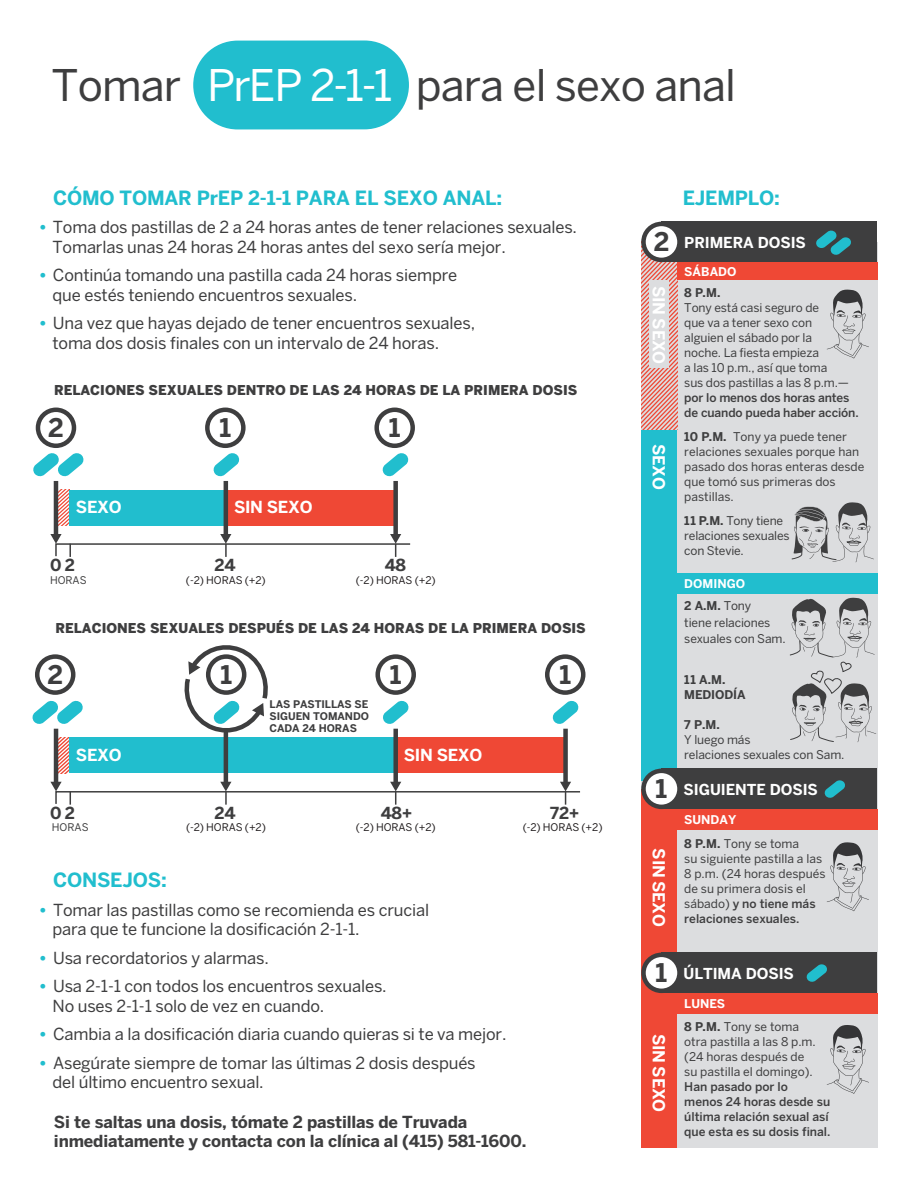
<style>
.page{position:relative;width:918px;height:1188px;background:#fff}
.page>*{position:absolute;margin:0;border:0;box-sizing:border-box;transform-origin:0 0}
.t1{font:43.2px "Benton Sans";letter-spacing:-.02em;color:#3e3e3f}
.t2{font:700 25.5px "Benton Sans";color:#3e3e3f}
.t3{font:700 19.5px "Benton Sans";letter-spacing:-.01em;color:#21bece}
.t4{font:16.5px/19.5px "Benton Sans";letter-spacing:-.01em;color:#3e3e3f}
.t5{font:700 16.5px/19.5px "Benton Sans";letter-spacing:-.01em;color:#3e3e3f}
.t6{font:700 16.5px "Benton Sans";letter-spacing:-.02em;color:#fff}
.t7{font:700 15px "Benton Sans";letter-spacing:-.005em;color:#fff}
.t8{font:900 13.5px "Benton Sans";color:#3e3e3f}
.t9{font:12px/15px "Benton Sans";color:#3e3e3f}
.t10{font:500 12px/15px "Benton Sans";color:#3e3e3f}
.t11{font:700 12px/15px "Benton Sans";letter-spacing:-.01em;color:#3e3e3f}
.t12{font:700 12px "Benton Sans";color:#fff}
.t13{font:10.5px "Benton Sans";letter-spacing:-.01em;color:#231f20}
.t14{font:700 10.5px/12px "Benton Sans";letter-spacing:-.005em;color:#3e3e3f;text-align:justify}
.t15{font:10.5px "Benton Sans";letter-spacing:-.005em;color:#3e3e3f}
.s1{color:#fff}
.s2{font-weight:900;color:#21bece}
.s3{font-size:25.5px;color:#3e3e3f}
.s4{font-weight:700}
.s5{font-weight:500}
</style>
<div class="page">
<div style="left:193px;top:40px;width:216px;height:89px;background:#21bece;border-radius:44px"></div>
<div style="left:641px;top:242px;width:237px;height:906px;background:#dcdddf"></div>
<div style="left:641px;top:789px;width:36px;height:184px;background:#ef4835"></div>
<div style="left:641px;top:430px;width:36px;height:350px;background:#21bece"></div>
<div style="left:662px;top:222px;width:216px;height:40px;background:#3e3e3f"></div>
<svg style="left:641px;top:222px;width:37px;height:208px"></svg>
<svg style="left:816px;top:230px;width:35px;height:25px"></svg>
<svg style="left:58px;top:737px;width:11px;height:36px"></svg>
<div style="left:69px;top:737px;width:327px;height:36px;background:#21bece"></div>
<div style="left:396px;top:737px;width:170px;height:36px;background:#ef4835"></div>
<hr style="left:54px;top:729px;width:4px;height:54px;background:#3e3e3f">
<hr style="left:224px;top:729px;width:4px;height:54px;background:#3e3e3f">
<div style="left:393px;top:729px;width:5px;height:54px;background:#3e3e3f"></div>
<div style="left:563px;top:729px;width:5px;height:54px;background:#3e3e3f"></div>
<svg style="left:50px;top:782px;width:531px;height:23px"></svg>
<svg style="left:32px;top:654px;width:51px;height:70px"></svg>
<svg style="left:184px;top:645px;width:84px;height:89px"></svg>
<svg style="left:375px;top:654px;width:41px;height:70px"></svg>
<svg style="left:545px;top:654px;width:40px;height:70px"></svg>
<svg style="left:58px;top:490px;width:11px;height:36px"></svg>
<div style="left:226px;top:490px;width:170px;height:36px;background:#ef4835"></div>
<div style="left:69px;top:490px;width:156px;height:36px;background:#21bece"></div>
<hr style="left:54px;top:481px;width:4px;height:55px;background:#3e3e3f">
<hr style="left:224px;top:481px;width:4px;height:55px;background:#3e3e3f">
<div style="left:393px;top:481px;width:5px;height:55px;background:#3e3e3f"></div>
<svg style="left:50px;top:534px;width:361px;height:23px"></svg>
<svg style="left:33px;top:408px;width:51px;height:69px"></svg>
<svg style="left:205px;top:408px;width:41px;height:69px"></svg>
<svg style="left:374px;top:408px;width:41px;height:69px"></svg>
<div style="left:662px;top:769px;width:216px;height:40px;background:#3e3e3f"></div>
<svg style="left:641px;top:769px;width:37px;height:40px"></svg>
<svg style="left:824px;top:780px;width:21px;height:18px"></svg>
<div style="left:641px;top:973px;width:36px;height:175px;background:#ef4835"></div>
<div style="left:677px;top:262px;width:201px;height:18px;background:#ef4835"></div>
<div style="left:677px;top:809px;width:201px;height:21px;background:#ef4835"></div>
<div style="left:677px;top:993px;width:201px;height:21px;background:#ef4835"></div>
<div style="left:677px;top:573px;width:201px;height:20px;background:#21bece"></div>
<div style="left:662px;top:953px;width:216px;height:40px;background:#3e3e3f"></div>
<svg style="left:641px;top:953px;width:37px;height:40px"></svg>
<svg style="left:806px;top:964px;width:21px;height:18px"></svg>
<div style="left:650px;top:280px;width:19px;height:88px;background:#dcdddf"></div>
<svg style="left:827px;top:290px;width:42px;height:68px"></svg>
<svg style="left:827px;top:842px;width:42px;height:69px"></svg>
<svg style="left:827px;top:1025px;width:42px;height:69px"></svg>
<svg style="left:792px;top:502px;width:82px;height:60px"></svg>
<svg style="left:790px;top:598px;width:86px;height:144px"></svg>
<h1 class="t1" style="left:52px;top:59px;width:686px">Tomar <span class="s1">PrEP 2-1-1</span> para el sexo anal</h1>
<p class="t3" style="left:53px;top:186px;width:451px">CÓMO TOMAR PrEP 2-1-1 PARA EL SEXO ANAL:</p>
<p class="t4" style="left:52px;top:218px;width:526px;text-indent:-13px"><span class="s2">•</span> Toma dos pastillas de 2 a 24 horas antes de tener relaciones sexuales.<br>Tomarlas unas 24 horas 24 horas antes del sexo sería mejor.</p>
<p class="t4" style="left:52px;top:266px;width:406px;text-indent:-13px"><span class="s2">•</span> Continúa tomando una pastilla cada 24 horas siempre que estés teniendo encuentros sexuales.</p>
<p class="t4" style="left:52px;top:314px;width:424px;text-indent:-13px"><span class="s2">•</span> Una vez que hayas dejado de tener encuentros sexuales, toma dos dosis finales con un intervalo de 24 horas.</p>
<p class="t8" style="left:54px;top:382px;width:525px">RELACIONES SEXUALES DENTRO DE LAS 24 HORAS DE LA PRIMERA DOSIS</p>
<h2 class="t2" style="left:48px;top:413px;width:17px">2</h2>
<h2 class="t2" style="left:220px;top:413px;width:13px">1</h2>
<h2 class="t2" style="left:389px;top:413px;width:13px">1</h2>
<p class="t6" style="left:76px;top:498px;width:47px">SEXO</p>
<p class="t6" style="left:234px;top:498px;width:80px">SIN SEXO</p>
<p class="t5" style="left:50px;top:555px;width:26px">02</p>
<p class="t15" style="left:50px;top:573px;width:38px">HORAS</p>
<p class="t5" style="left:215px;top:555px;width:22px">24</p>
<p class="t13" style="left:186px;top:573px;width:81px">(-2) HORAS (+2)</p>
<p class="t5" style="left:385px;top:555px;width:23px">48</p>
<p class="t13" style="left:356px;top:573px;width:81px">(-2) HORAS (+2)</p>
<p class="t8" style="left:56px;top:620px;width:532px">RELACIONES SEXUALES DESPUÉS DE LAS 24 HORAS DE LA PRIMERA DOSIS</p>
<h2 class="t2" style="left:47px;top:660px;width:17px">2</h2>
<h2 class="t2" style="left:220px;top:660px;width:13px">1</h2>
<h2 class="t2" style="left:390px;top:660px;width:13px">1</h2>
<h2 class="t2" style="left:559px;top:660px;width:13px">1</h2>
<p class="t14" style="left:270px;top:698px;width:101px">LAS PASTILLAS SE SIGUEN TOMANDO CADA 24 HORAS</p>
<p class="t6" style="left:76px;top:745px;width:47px">SEXO</p>
<p class="t6" style="left:404px;top:745px;width:80px">SIN SEXO</p>
<p class="t5" style="left:50px;top:803px;width:26px">02</p>
<p class="t15" style="left:52px;top:821px;width:38px">HORAS</p>
<p class="t5" style="left:215px;top:803px;width:22px">24</p>
<p class="t13" style="left:186px;top:821px;width:81px">(-2) HORAS (+2)</p>
<p class="t5" style="left:381px;top:803px;width:33px">48+</p>
<p class="t13" style="left:356px;top:821px;width:81px">(-2) HORAS (+2)</p>
<p class="t5" style="left:550px;top:803px;width:31px">72+</p>
<p class="t13" style="left:523px;top:821px;width:81px">(-2) HORAS (+2)</p>
<p class="t3" style="left:53px;top:868px;width:115px">CONSEJOS:</p>
<p class="t4" style="left:52px;top:900px;width:378px;text-indent:-13px"><span class="s2">•</span> Tomar las pastillas como se recomienda es crucial para que te funcione la dosificación 2-1-1.</p>
<p class="t4" style="left:39px;top:948px;width:231px"><span class="s2">•</span> Usa recordatorios y alarmas.</p>
<p class="t4" style="left:52px;top:976px;width:336px;text-indent:-13px"><span class="s2">•</span> Usa 2-1-1 con todos los encuentros sexuales.<br>No uses 2-1-1 solo de vez en cuando.</p>
<p class="t4" style="left:39px;top:1024px;width:469px"><span class="s2">•</span> Cambia a la dosificación diaria cuando quieras si te va mejor.</p>
<p class="t4" style="left:52px;top:1053px;width:425px;text-indent:-13px"><span class="s2">•</span> Asegúrate siempre de tomar las últimas 2 dosis después del último encuentro sexual.</p>
<p class="t5" style="left:54px;top:1112px;width:474px">Si te saltas una dosis, tómate 2 pastillas de Truvada inmediatamente y contacta con la clínica al (415) 581-1600.</p>
<p class="t3" style="left:683px;top:186px;width:99px">EJEMPLO:</p>
<p class="t7" style="left:654px;top:233px;width:154px"><span class="s3">2</span> PRIMERA DOSIS</p>
<p class="t6" style="left:669px;top:286px;width:80px;rotate:90deg">SIN SEXO</p>
<p class="t6" style="left:669px;top:444px;width:47px;rotate:90deg">SEXO</p>
<p class="t12" style="left:684px;top:264px;width:54px">SÁBADO</p>
<p class="t11" style="left:684px;top:285px;width:38px">8 P.M.</p>
<p class="t9" style="left:684px;top:300px;width:166px">Tony está casi seguro de<br>que va a tener sexo con alguien el sábado por la noche. La fiesta empieza<br>a las 10 p.m., así que toma sus dos pastillas a las 8 p.m.—</p>
<p class="t10" style="left:684px;top:390px;width:176px">por lo menos dos horas antes de cuando pueda haber acción.</p>
<p class="t9" style="left:684px;top:429px;width:182px"><span class="s4">10 P.M.</span> Tony ya puede tener relaciones sexuales porque han pasado dos horas enteras desde que tomó sus primeras dos pastillas.</p>
<p class="t9" style="left:684px;top:513px;width:107px"><span class="s4">11 P.M.</span> Tony tiene relaciones sexuales con Stevie.</p>
<p class="t12" style="left:684px;top:576px;width:62px">DOMINGO</p>
<p class="t9" style="left:684px;top:597px;width:103px;line-height:16.5px"><span class="s4">2 A.M.</span> Tony<br>tiene relaciones sexuales con Sam.</p>
<p class="t11" style="left:684px;top:672px;width:63px">11 A.M.<br>MEDIODÍA</p>
<p class="t11" style="left:684px;top:717px;width:37px">7 P.M.</p>
<p class="t9" style="left:684px;top:732px;width:162px">Y luego más<br>relaciones sexuales con Sam.</p>
<p class="t7" style="left:656px;top:780px;width:164px"><span class="s3">1</span> SIGUIENTE DOSIS</p>
<p class="t6" style="left:669px;top:848px;width:80px;rotate:90deg">SIN SEXO</p>
<p class="t12" style="left:684px;top:812px;width:54px">SUNDAY</p>
<p class="t9" style="left:684px;top:836px;width:143px"><span class="s4">8 P.M.</span> Tony se toma<br>su siguiente pastilla a las<br>8 p.m. (24 horas después de su primera dosis el sábado) <span class="s5">y no tiene más relaciones sexuales.</span></p>
<p class="t7" style="left:656px;top:964px;width:140px"><span class="s3">1</span> ÚLTIMA DOSIS</p>
<p class="t6" style="left:669px;top:1034px;width:80px;rotate:90deg">SIN SEXO</p>
<p class="t12" style="left:684px;top:996px;width:42px">LUNES</p>
<p class="t9" style="left:684px;top:1019px;width:133px"><span class="s4">8 P.M.</span> Tony se toma otra pastilla a las 8 p.m. (24 horas después de su pastilla el domingo).</p>
<p class="t10" style="left:684px;top:1079px;width:148px">Han pasado por lo<br>menos 24 horas desde su última relación sexual así que esta es su dosis final.</p>
</div>
